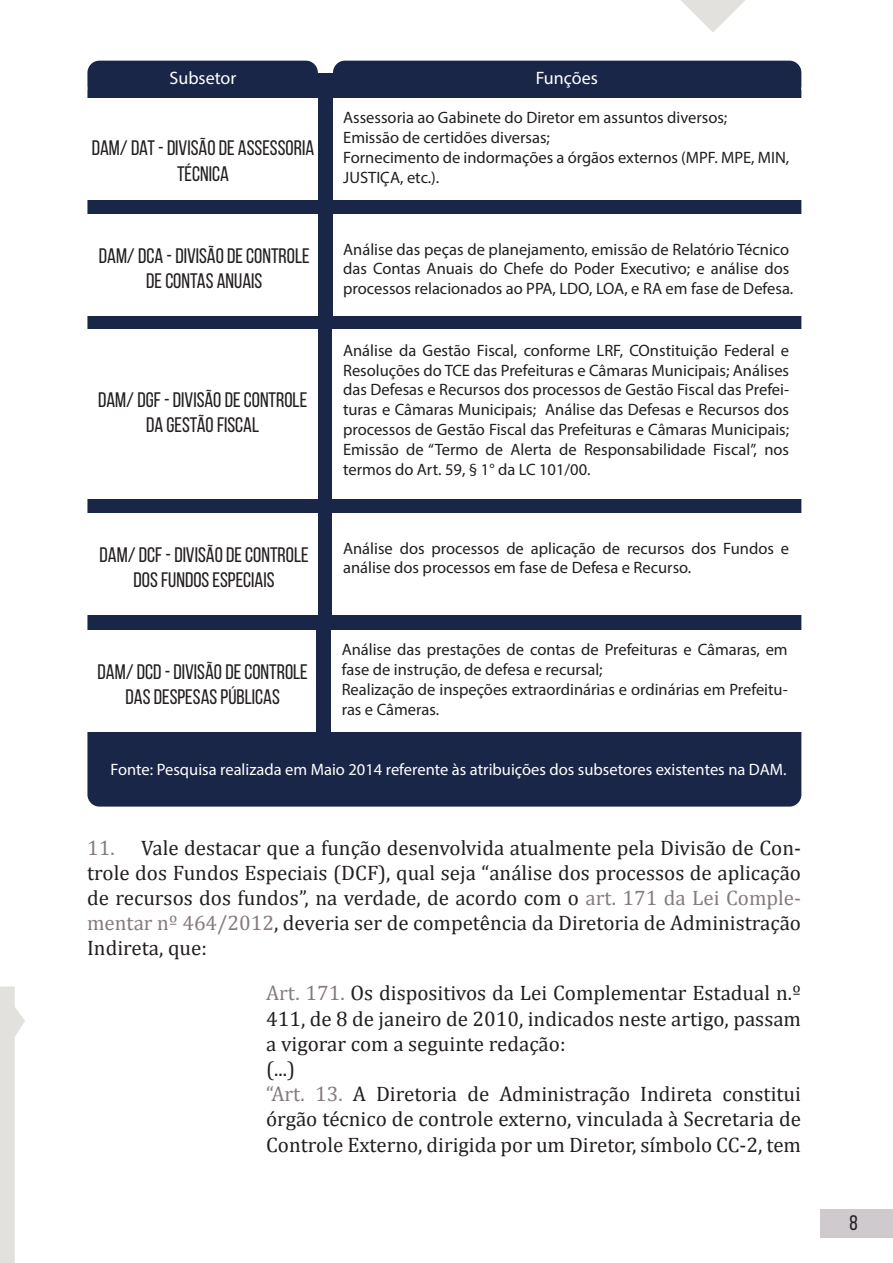
<style>
.page{position:relative;width:893px;height:1263px;background:#fff}
.page>*{position:absolute;margin:0;border:0;box-sizing:border-box;transform-origin:0 0}
.t1{font:21px/25.2px "Cambria";color:#231f20;text-align:justify}
.t2{font:21px/25.2px "Bebas Neue";color:#231f20;text-align:center}
.t3{font:18px "Myriad Pro";color:#fff}
.t4{font:16.5px/19.8px "Myriad Pro";color:#231f20}
.t5{font:16.5px "Myriad Pro";color:#fff}
.s1{color:#867a81}
</style>
<div class="page">
<div style="left:821px;top:1209px;width:72px;height:28px;background:#cfcacd"></div>
<div style="left:87px;top:79px;width:714px;height:727px;background:#1a2647;border-radius:12px"></div>
<div style="left:87px;top:61px;width:231px;height:37px;background:#1a2647;border-radius:12px"></div>
<div style="left:333px;top:61px;width:468px;height:37px;background:#1a2647;border-radius:12px"></div>
<div style="left:311px;top:73px;width:28px;height:13px;background:#1a2647"></div>
<div style="left:87px;top:98px;width:231px;height:102px;background:#fff"></div>
<div style="left:333px;top:98px;width:472px;height:102px;background:#fff"></div>
<div style="left:87px;top:214px;width:231px;height:102px;background:#fff"></div>
<div style="left:333px;top:214px;width:472px;height:102px;background:#fff"></div>
<div style="left:87px;top:330px;width:230px;height:169px;background:#fff"></div>
<div style="left:333px;top:330px;width:472px;height:169px;background:#fff"></div>
<div style="left:87px;top:513px;width:230px;height:102px;background:#fff"></div>
<div style="left:333px;top:513px;width:472px;height:102px;background:#fff"></div>
<div style="left:86px;top:630px;width:230px;height:101px;background:#fff"></div>
<div style="left:331px;top:630px;width:473px;height:101px;background:#fff"></div>
<svg style="left:0;top:986px;width:25px;height:277px"></svg>
<svg style="left:681px;top:0;width:64px;height:32px"></svg>
<p class="t3" style="left:170px;top:67px;width:68px">Subsetor</p>
<p class="t3" style="left:536px;top:67px;width:64px">Funções</p>
<p class="t2" style="left:92px;top:135px;width:224px">DAM/ DAT - DIVISÃO DE ASSESSORIA<br>TÉCNICA</p>
<p class="t4" style="left:343px;top:108px;width:448px">Assessoria ao Gabinete do Diretor em assuntos diversos;<br>Emissão de certidões diversas;<br>Fornecimento de indormações a órgãos externos (MPF. MPE, MIN, JUSTIÇA, etc.).</p>
<p class="t2" style="left:99px;top:243px;width:212px">DAM/ DCA - DIVISÃO DE CONTROLE<br>DE CONTAS ANUAIS</p>
<p class="t4" style="left:343px;top:239px;width:452px">Análise das peças de planejamento, emissão de Relatório Técnico das Contas Anuais do Chefe do Poder Executivo; e análise dos processos relacionados ao PPA, LDO, LOA, e RA em fase de Defesa.</p>
<p class="t2" style="left:98px;top:386px;width:211px">DAM/ DGF - DIVISÃO DE CONTROLE<br>DA GESTÃO FISCAL</p>
<p class="t4" style="left:343px;top:340px;width:448px;text-align:justify">Análise da Gestão Fiscal, conforme LRF, COnstituição Federal e Resoluções do TCE das Prefeituras e Câmaras Municipais; Análises das Defesas e Recursos dos processos de Gestão Fiscal das Prefei&shy;turas e Câmaras Municipais; Análise das Defesas e Recursos dos processos de Gestão Fiscal das Prefeituras e Câmaras Municipais; Emissão de “Termo de Alerta de Responsabilidade Fiscal”, nos termos do Art. 59, § 1° da LC 101/00.</p>
<p class="t2" style="left:100px;top:542px;width:211px">DAM/ DCF - DIVISÃO DE CONTROLE<br>DOS FUNDOS ESPECIAIS</p>
<p class="t4" style="left:343px;top:538px;width:447px">Análise dos processos de aplicação de recursos dos Fundos e análise dos processos em fase de Defesa e Recurso.</p>
<p class="t2" style="left:98px;top:659px;width:212px">DAM/ DCD - DIVISÃO DE CONTROLE<br>DAS DESPESAS PÚBLICAS</p>
<p class="t4" style="left:342px;top:639px;width:448px">Análise das prestações de contas de Prefeituras e Câmaras, em fase de instrução, de defesa e recursal;<br>Realização de inspeções extraordinárias e ordinárias em Prefeitu&shy;ras e Câmeras.</p>
<p class="t5" style="left:111px;top:759px;width:677px">Fonte: Pesquisa realizada em Maio 2014 referente às atribuições dos subsetores existentes na DAM.</p>
<p class="t1" style="left:87px;top:835px;width:715px"><span class="s1">11.</span> Vale destacar que a função desenvolvida atualmente pela Divisão de Con&shy;trole dos Fundos Especiais (DCF), qual seja “análise dos processos de aplicação de recursos dos fundos”, na verdade, de acordo com o <span class="s1">art. 171 da Lei Comple&shy;mentar nº 464/2012</span>, deveria ser de competência da Diretoria de Administração Indireta, que:</p>
<p class="t1" style="left:266px;top:980px;width:536px;text-align:left"><span class="s1">Art. 171.</span> Os dispositivos da Lei Complementar Estadual n.º 411, de 8 de janeiro de 2010, indicados neste artigo, passam a vigorar com a seguinte redação:<br>(...)<br><span class="s1">“Art. 13.</span> A Diretoria de Administração Indireta constitui órgão técnico de controle externo, vinculada à Secretaria de Controle Externo, dirigida por um Diretor, símbolo CC-2, tem</p>
<p class="t2" style="left:849px;top:1210px;width:10px">8</p>
</div>
